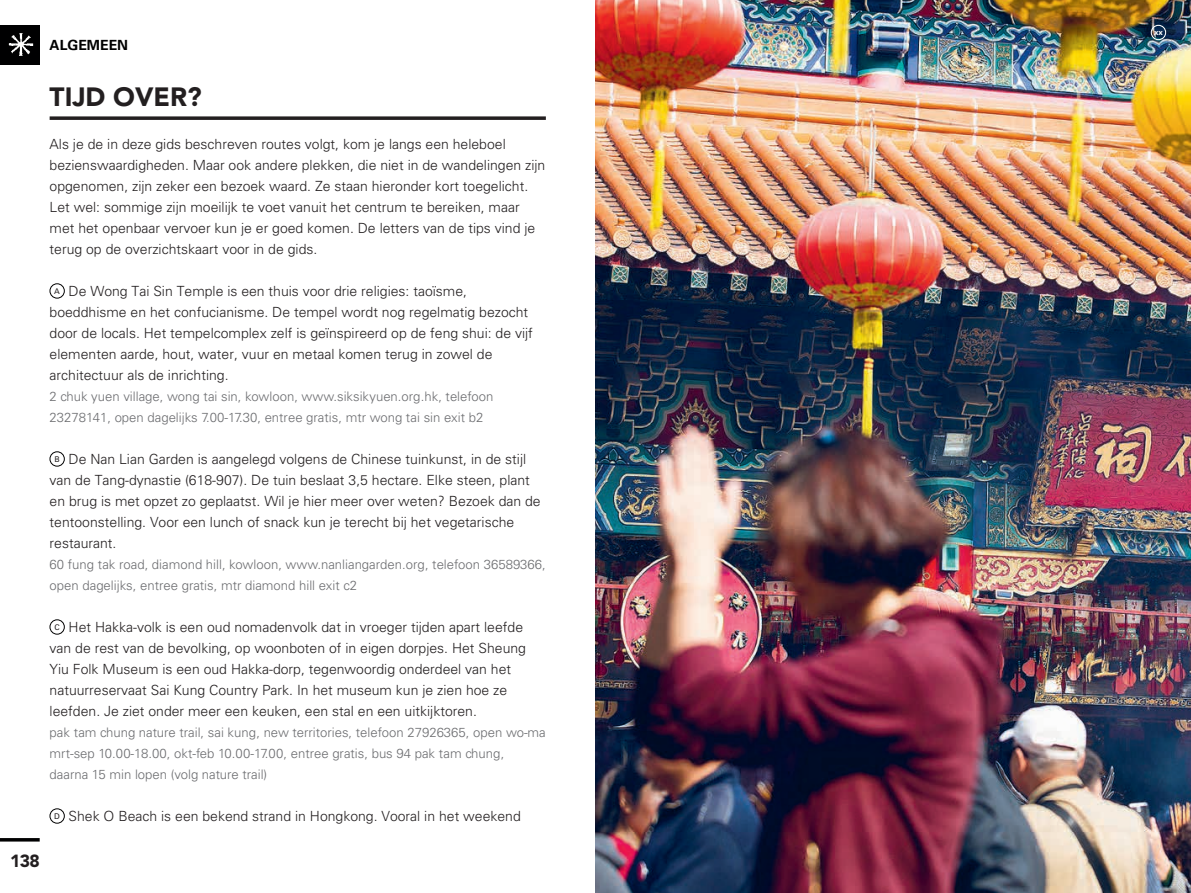
<style>
.page{position:relative;width:1191px;height:893px;background:#fff}
.page>*{position:absolute;margin:0;border:0;box-sizing:border-box;transform-origin:0 0}
.t1{font:900 26.25px "Avenir LT Std";color:#231f20}
.t2{font:900 17.5px "Avenir LT Std";color:#231f20}
.t3{font:300 14px/21px "Univers LT Std";color:#231f20}
.t4{font:700 14px "Univers LT Std";color:#000001}
.t5{font:300 13.12px/21px "Univers LT Std";color:#6c6d70}
.t6{font:700 7.88px "Univers LT Std";color:#fff}
.s1{font-weight:400;font-size:7.88px}
</style>
<div class="page">
<img style="left:595px;top:0;width:596px;height:893px">
<hr style="left:0;top:838px;width:40px;height:3px;background:#000001">
<div style="left:0;top:25px;width:40px;height:39px;background:#000001"></div>
<img style="left:8px;top:33px;width:26px;height:23px">
<svg style="left:50px;top:116px;width:496px;height:4px;background:#3e3a3b"></svg>
<div style="left:50px;top:283px;width:15px;height:15px;border:1px solid #000001;border-radius:50%"></div>
<div style="left:50px;top:451px;width:15px;height:15px;border:1px solid #000001;border-radius:50%"></div>
<div style="left:50px;top:619px;width:15px;height:15px;border:1px solid #000001;border-radius:50%"></div>
<div style="left:50px;top:808px;width:15px;height:15px;border:1px solid #000001;border-radius:50%"></div>
<div style="left:1150px;top:25px;width:16px;height:15px;border:1px solid #fff;border-radius:50%"></div>
<p class="t4" style="left:50px;top:37px;width:80px">ALGEMEEN</p>
<h1 class="t1" style="left:50px;top:81px;width:154px">TIJD OVER?</h1>
<p class="t3" style="left:50px;top:133px;width:497px">Als je de in deze gids beschreven routes volgt, kom je langs een heleboel bezienswaardigheden. Maar ook andere plekken, die niet in de wandelingen zijn opgenomen, zijn zeker een bezoek waard. Ze staan hieronder kort toegelicht.<br>Let wel: sommige zijn moeilijk te voet vanuit het centrum te bereiken, maar met het openbaar vervoer kun je er goed komen. De letters van de tips vind je terug op de overzichtskaart voor in de gids.</p>
<p class="t3" style="left:50px;top:280px;width:485px;text-indent:5px"><span class="s1">A</span> De Wong Tai Sin Temple is een thuis voor drie religies: taoïsme, boeddhisme en het confucianisme. De tempel wordt nog regelmatig bezocht door de locals. Het tempelcomplex zelf is geïnspireerd op de feng shui: de vijf elementen aarde, hout, water, vuur en metaal komen terug in zowel de architectuur als de inrichting.</p>
<p class="t5" style="left:50px;top:385px;width:445px">2 chuk yuen village, wong tai sin, kowloon, www.siksikyuen.org.hk, telefoon<br>23278141, open dagelijks 7.00-17.30, entree gratis, mtr wong tai sin exit b2</p>
<p class="t3" style="left:50px;top:448px;width:492px;text-indent:5px"><span class="s1">B</span> De Nan Lian Garden is aangelegd volgens de Chinese tuinkunst, in de stijl van de Tang-dynastie (618-907). De tuin beslaat 3,5 hectare. Elke steen, plant en brug is met opzet zo geplaatst. Wil je hier meer over weten? Bezoek dan de tentoonstelling. Voor een lunch of snack kun je terecht bij het vegetarische restaurant.</p>
<p class="t5" style="left:50px;top:553px;width:498px">60 fung tak road, diamond hill, kowloon, www.nanliangarden.org, telefoon 36589366, open dagelijks, entree gratis, mtr diamond hill exit c2</p>
<p class="t3" style="left:50px;top:616px;width:478px;text-indent:5px"><span class="s1">C</span> Het Hakka-volk is een oud nomadenvolk dat in vroeger tijden apart leefde van de rest van de bevolking, op woonboten of in eigen dorpjes. Het Sheung Yiu Folk Museum is een oud Hakka-dorp, tegenwoordig onderdeel van het natuurreservaat Sai Kung Country Park. In het museum kun je zien hoe ze leefden. Je ziet onder meer een keuken, een stal en een uitkijktoren.</p>
<p class="t5" style="left:50px;top:721px;width:498px">pak tam chung nature trail, sai kung, new territories, telefoon 27926365, open wo-ma mrt-sep 10.00-18.00, okt-feb 10.00-17.00, entree gratis, bus 94 pak tam chung, daarna 15 min lopen (volg nature trail)</p>
<p class="t3" style="left:54px;top:805px;width:468px"><span class="s1">D</span> Shek O Beach is een bekend strand in Hongkong. Vooral in het weekend</p>
<p class="t2" style="left:10px;top:850px;width:31px">138</p>
<p class="t6" style="left:1154px;top:27px;width:10px">xx</p>
</div>
